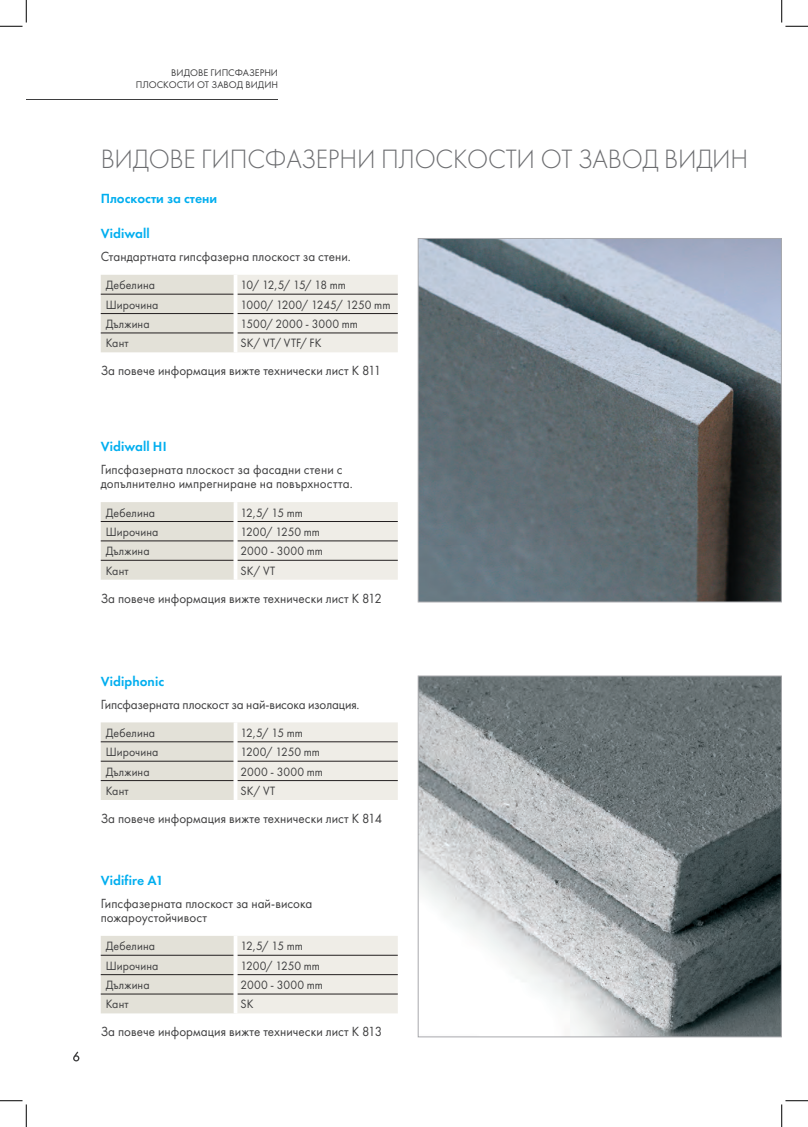
<style>
.page{position:relative;width:808px;height:1127px;background:#fff}
.page>*{position:absolute;margin:0;border:0;box-sizing:border-box;transform-origin:0 0}
.t1{font:27.5px "Futura Light C";letter-spacing:-.01em;color:#6c6d70;scale:.96 1}
.t2{font:13.75px/13.8px "Futura Book C";letter-spacing:.005em;color:#3e3e3f;scale:.95 1}
.t3{font:13.75px "Futura Demi C";letter-spacing:.005em;color:#00aeef}
.t4{font:12.5px "Futura Book C";letter-spacing:.01em;color:#3e3e3f;scale:.95 1}
.t5{font:12.5px "Futura Book C";letter-spacing:-.015em;color:#3e3e3f;scale:.95 1}
.t6{font:10px/12px "Futura Book C";color:#3e3e3f;text-align:right}
</style>
<div class="page">
<img style="left:419px;top:240px;width:360px;height:360px">
<div style="left:417px;top:238px;width:364px;height:364px;border:1px solid #a8a9ad"></div>
<img style="left:419px;top:677px;width:360px;height:357px">
<div style="left:417px;top:675px;width:364px;height:361px;border:1px solid #a8a9ad"></div>
<svg style="left:101px;top:275px;width:296px;height:77px;background:#e7e5de"></svg>
<hr style="left:101px;top:294px;width:132px;height:1px;background:#231f20">
<hr style="left:237px;top:294px;width:160px;height:1px;background:#231f20">
<hr style="left:101px;top:313px;width:132px;height:1px;background:#231f20">
<hr style="left:237px;top:313px;width:160px;height:1px;background:#231f20">
<hr style="left:101px;top:332px;width:132px;height:1px;background:#231f20">
<hr style="left:237px;top:332px;width:160px;height:1px;background:#231f20">
<svg style="left:233px;top:275px;width:4px;height:19px"></svg>
<svg style="left:233px;top:294px;width:4px;height:19px"></svg>
<svg style="left:233px;top:313px;width:4px;height:20px"></svg>
<svg style="left:233px;top:333px;width:4px;height:19px"></svg>
<svg style="left:101px;top:502px;width:296px;height:77px;background:#e7e5de"></svg>
<hr style="left:101px;top:521px;width:132px;height:1px;background:#231f20">
<hr style="left:237px;top:521px;width:160px;height:1px;background:#231f20">
<hr style="left:101px;top:540px;width:132px;height:1px;background:#231f20">
<hr style="left:237px;top:540px;width:160px;height:1px;background:#231f20">
<hr style="left:101px;top:560px;width:132px;height:1px;background:#231f20">
<hr style="left:237px;top:560px;width:160px;height:1px;background:#231f20">
<svg style="left:233px;top:502px;width:4px;height:19px"></svg>
<svg style="left:233px;top:521px;width:4px;height:19px"></svg>
<svg style="left:233px;top:540px;width:4px;height:20px"></svg>
<svg style="left:233px;top:560px;width:4px;height:19px"></svg>
<svg style="left:101px;top:722px;width:296px;height:77px;background:#e6e4dd"></svg>
<hr style="left:101px;top:741px;width:132px;height:1px;background:#231f20">
<hr style="left:237px;top:741px;width:160px;height:1px;background:#231f20">
<hr style="left:101px;top:760px;width:132px;height:1px;background:#231f20">
<hr style="left:237px;top:760px;width:160px;height:1px;background:#231f20">
<hr style="left:101px;top:780px;width:132px;height:1px;background:#231f20">
<hr style="left:237px;top:780px;width:160px;height:1px;background:#231f20">
<svg style="left:233px;top:722px;width:4px;height:19px"></svg>
<svg style="left:233px;top:741px;width:4px;height:20px"></svg>
<svg style="left:233px;top:761px;width:4px;height:19px"></svg>
<svg style="left:233px;top:780px;width:4px;height:19px"></svg>
<svg style="left:101px;top:936px;width:296px;height:77px;background:#e5e3dc"></svg>
<hr style="left:101px;top:954px;width:132px;height:1px;background:#231f20">
<hr style="left:237px;top:954px;width:160px;height:1px;background:#231f20">
<hr style="left:101px;top:974px;width:132px;height:1px;background:#231f20">
<hr style="left:237px;top:974px;width:160px;height:1px;background:#231f20">
<hr style="left:101px;top:993px;width:132px;height:1px;background:#231f20">
<hr style="left:237px;top:993px;width:160px;height:1px;background:#231f20">
<svg style="left:233px;top:936px;width:4px;height:19px"></svg>
<svg style="left:233px;top:955px;width:4px;height:19px"></svg>
<svg style="left:233px;top:974px;width:4px;height:19px"></svg>
<svg style="left:233px;top:993px;width:4px;height:20px"></svg>
<svg style="left:73px;top:1051px;width:6px;height:10px"></svg>
<hr style="left:26px;top:99px;width:252px;height:1px;background:#3e3e3f">
<svg style="left:0;top:0;width:27px;height:27px"></svg>
<svg style="left:0;top:1100px;width:27px;height:26px"></svg>
<svg style="left:781px;top:0;width:26px;height:27px"></svg>
<svg style="left:781px;top:1100px;width:26px;height:26px"></svg>
<p class="t6" style="left:136px;top:67px;width:144px">ВИДОВЕ ГИПСФАЗЕРНИ<br>ПЛОСКОСТИ OT ЗАВОД ВИДИН</p>
<h1 class="t1" style="left:101px;top:144px;width:675px">ВИДОВЕ ГИПСФАЗЕРНИ ПЛОСКОСТИ OT ЗАВОД ВИДИН</h1>
<p class="t3" style="left:101px;top:190px;width:118px">Плоскости за стени</p>
<p class="t3" style="left:101px;top:225px;width:50px">Vidiwall</p>
<p class="t2" style="left:101px;top:250px;width:264px">Стандартната гипсфазерна плоскост за стени.</p>
<p class="t4" style="left:106px;top:278px;width:53px">Дебелина</p>
<p class="t4" style="left:240px;top:278px;width:113px">10/ 12,5/ 15/ 18 mm</p>
<p class="t4" style="left:106px;top:297px;width:57px">Широчина</p>
<p class="t5" style="left:240px;top:297px;width:159px">1000/ 1200/ 1245/ 1250 mm</p>
<p class="t4" style="left:106px;top:317px;width:48px">Дължина</p>
<p class="t4" style="left:240px;top:317px;width:125px">1500/ 2000 - 3000 mm</p>
<p class="t4" style="left:106px;top:336px;width:26px">Кант</p>
<p class="t4" style="left:240px;top:336px;width:87px">SK/ VT/ VTF/ FK</p>
<p class="t2" style="left:101px;top:364px;width:297px">За повече информация вижте технически лист K 811</p>
<p class="t3" style="left:101px;top:438px;width:67px">Vidiwall HI</p>
<p class="t2" style="left:101px;top:463px;width:266px">Гипсфазерната плоскост за фасадни стени с допълнително импрегниране на повърхността.</p>
<p class="t4" style="left:106px;top:505px;width:53px">Дебелина</p>
<p class="t4" style="left:240px;top:505px;width:67px">12,5/ 15 mm</p>
<p class="t4" style="left:106px;top:524px;width:57px">Широчина</p>
<p class="t5" style="left:240px;top:524px;width:85px">1200/ 1250 mm</p>
<p class="t4" style="left:106px;top:544px;width:48px">Дължина</p>
<p class="t4" style="left:240px;top:544px;width:88px">2000 - 3000 mm</p>
<p class="t4" style="left:106px;top:563px;width:26px">Кант</p>
<p class="t4" style="left:240px;top:563px;width:38px">SK/ VT</p>
<p class="t2" style="left:101px;top:591px;width:297px">За повече информация вижте технически лист K 812</p>
<p class="t3" style="left:101px;top:673px;width:65px">Vidiphonic</p>
<p class="t2" style="left:101px;top:697px;width:274px">Гипсфазерната плоскост за най-висока изолация.</p>
<p class="t4" style="left:106px;top:725px;width:53px">Дебелина</p>
<p class="t4" style="left:240px;top:725px;width:67px">12,5/ 15 mm</p>
<p class="t4" style="left:106px;top:745px;width:57px">Широчина</p>
<p class="t5" style="left:240px;top:745px;width:85px">1200/ 1250 mm</p>
<p class="t4" style="left:106px;top:764px;width:48px">Дължина</p>
<p class="t4" style="left:240px;top:764px;width:88px">2000 - 3000 mm</p>
<p class="t4" style="left:106px;top:783px;width:26px">Кант</p>
<p class="t4" style="left:240px;top:783px;width:38px">SK/ VT</p>
<p class="t2" style="left:101px;top:811px;width:297px">За повече информация вижте технически лист K 814</p>
<p class="t3" style="left:101px;top:872px;width:64px">Vidifire A1</p>
<p class="t2" style="left:101px;top:896px;width:224px">Гипсфазерната плоскост за най-висока пожароустойчивост</p>
<p class="t4" style="left:106px;top:938px;width:53px">Дебелина</p>
<p class="t4" style="left:240px;top:938px;width:67px">12,5/ 15 mm</p>
<p class="t4" style="left:106px;top:958px;width:57px">Широчина</p>
<p class="t5" style="left:240px;top:958px;width:85px">1200/ 1250 mm</p>
<p class="t4" style="left:106px;top:977px;width:48px">Дължина</p>
<p class="t4" style="left:240px;top:977px;width:88px">2000 - 3000 mm</p>
<p class="t4" style="left:106px;top:997px;width:26px">Кант</p>
<p class="t4" style="left:240px;top:997px;width:15px">SK</p>
<p class="t2" style="left:101px;top:1024px;width:297px">За повече информация вижте технически лист K 813</p>
</div>
